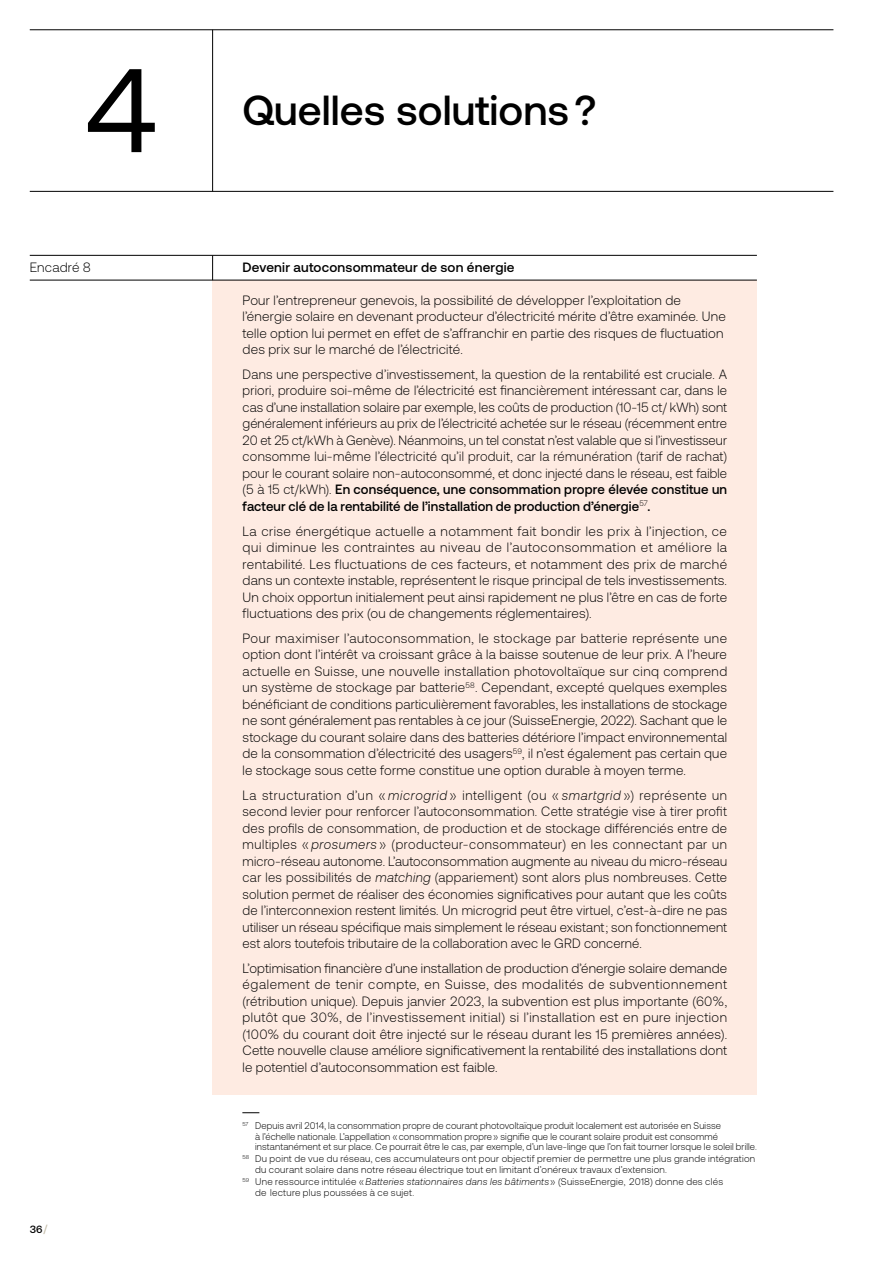
<style>
.page{position:relative;width:893px;height:1263px;background:#fff}
.page>*{position:absolute;margin:0;border:0;box-sizing:border-box;transform-origin:0 0}
.t1{font:118.5px "Aeonik";color:#000}
.t2{font:500 42px "Aeonik";color:#000}
.t3{font:300 13.5px/16.5px "Aeonik";letter-spacing:.015em;color:#000;text-align:justify}
.t4{font:500 13.5px "Aeonik";letter-spacing:.015em;color:#000}
.t5{font:500 10.5px "Aeonik";color:#000}
.t6{font:300 9.75px/10.5px "Aeonik";letter-spacing:.02em;color:#000}
.s1{font-weight:500}
.s2{font-style:italic}
.s3{color:#c4bdaa}
</style>
<div class="page">
<div style="left:213px;top:280px;width:544px;height:814px;background:#feebe2"></div>
<svg style="left:242px;top:1112px;width:17px;height:1px"></svg>
<hr style="left:30px;top:30px;width:803px;height:1px;background:#000">
<hr style="left:30px;top:191px;width:803px;height:1px;background:#000">
<hr style="left:212px;top:30px;width:1px;height:161px;background:#000">
<svg style="left:212px;top:256px;width:1px;height:24px"></svg>
<hr style="left:30px;top:255px;width:727px;height:1px;background:#000">
<hr style="left:30px;top:280px;width:727px;height:1px;background:#000">
<h1 class="t1" style="left:85px;top:46px;width:74px">4</h1>
<h2 class="t2" style="left:242px;top:87px;width:355px">Quelles solutions?</h2>
<p class="t3" style="left:30px;top:259px;width:63px">Encadré 8</p>
<p class="t4" style="left:242px;top:260px;width:274px">Devenir autoconsommateur de son énergie</p>
<p class="t3" style="left:243px;top:292px;width:485px;text-align:left">Pour l’entrepreneur genevois, la possibilité de développer l’exploitation de l’énergie solaire en devenant producteur d’électricité mérite d’être examinée. Une telle option lui permet en effet de s’affranchir en partie des risques de fluctuation des prix sur le marché de l’électricité.</p>
<p class="t3" style="left:243px;top:366px;width:486px">Dans une perspective d’investissement, la question de la rentabilité est cruciale. A priori, produire soi-même de l’électricité est financièrement intéressant car, dans le cas d’une installation solaire par exemple, les coûts de production (10-15 ct/ kWh) sont généralement inférieurs au prix de l’électricité achetée sur le réseau (récemment entre 20 et 25 ct/kWh à Genève). Néanmoins, un tel constat n’est valable que si l’investisseur consomme lui-même l’électricité qu’il produit, car la rémunération (tarif de rachat) pour le courant solaire non-autoconsommé, et donc injecté dans le réseau, est faible (5 à 15 ct/kWh). <span class="s1">En conséquence, une consommation propre élevée constitue un facteur clé de la rentabilité de l’installation de production d’énergie</span><sup>57</sup><span class="s1">.</span></p>
<p class="t3" style="left:243px;top:523px;width:486px">La crise énergétique actuelle a notamment fait bondir les prix à l’injection, ce qui diminue les contraintes au niveau de l’autoconsommation et améliore la rentabilité. Les fluctuations de ces facteurs, et notamment des prix de marché dans un contexte instable, représentent le risque principal de tels investissements.<br>Un choix opportun initialement peut ainsi rapidement ne plus l’être en cas de forte fluctuations des prix (ou de changements réglementaires).</p>
<p class="t3" style="left:243px;top:630px;width:486px">Pour maximiser l’autoconsommation, le stockage par batterie représente une option dont l’intérêt va croissant grâce à la baisse soutenue de leur prix. A l’heure actuelle en Suisse, une nouvelle installation photovoltaïque sur cinq comprend un système de stockage par batterie<sup>58</sup>. Cependant, excepté quelques exemples bénéficiant de conditions particulièrement favorables, les installations de stockage ne sont généralement pas rentables à ce jour (SuisseEnergie, 2022). Sachant que le stockage du courant solaire dans des batteries détériore l’impact environnemental de la consommation d’électricité des usagers<sup>59</sup>, il n’est également pas certain que le stockage sous cette forme constitue une option durable à moyen terme.</p>
<p class="t3" style="left:243px;top:787px;width:486px">La structuration d’un « <span class="s2">microgrid</span> » intelligent (ou « <span class="s2">smartgrid</span> ») représente un second levier pour renforcer l’autoconsommation. Cette stratégie vise à tirer profit des profils de consommation, de production et de stockage différenciés entre de multiples « <span class="s2">prosumers</span> » (producteur-consommateur) en les connectant par un micro-réseau autonome. L’autoconsommation augmente au niveau du micro-réseau car les possibilités de <span class="s2">matching</span> (appariement) sont alors plus nombreuses. Cette solution permet de réaliser des économies significatives pour autant que les coûts de l’interconnexion restent limités. Un microgrid peut être virtuel, c’est-à-dire ne pas utiliser un réseau spécifique mais simplement le réseau existant; son fonctionnement est alors toutefois tributaire de la collaboration avec le GRD concerné.</p>
<p class="t3" style="left:243px;top:960px;width:486px">L’optimisation financière d’une installation de production d’énergie solaire demande également de tenir compte, en Suisse, des modalités de subventionnement (rétribution unique). Depuis janvier 2023, la subvention est plus importante (60%, plutôt que 30%, de l’investissement initial) si l’installation est en pure injection (100% du courant doit être injecté sur le réseau durant les 15 premières années).<br>Cette nouvelle clause améliore significativement la rentabilité des installations dont le potentiel d’autoconsommation est faible.</p>
<p class="t5" style="left:30px;top:1224px;width:19px">36<span class="s3">/</span></p>
<p class="t6" style="left:255px;top:1120px;width:503px;text-indent:-13px"><sup>57</sup> Depuis avril 2014, la consommation propre de courant photovoltaïque produit localement est autorisée en Suisse<br>à l’échelle nationale. L’appellation «consommation propre» signifie que le courant solaire produit est consommé instantanément et sur place. Ce pourrait être le cas, par exemple, d’un lave-linge que l’on fait tourner lorsque le soleil brille.</p>
<p class="t6" style="left:255px;top:1154px;width:502px;text-indent:-13px"><sup>58</sup> Du point de vue du réseau, ces accumulateurs ont pour objectif premier de permettre une plus grande intégration du courant solaire dans notre réseau électrique tout en limitant d’onéreux travaux d’extension.</p>
<p class="t6" style="left:255px;top:1176px;width:469px;text-indent:-13px"><sup>59</sup> Une ressource intitulée «<span class="s2">Batteries stationnaires dans les bâtiments</span>» (SuisseEnergie, 2018) donne des clés de lecture plus poussées à ce sujet.</p>
</div>
